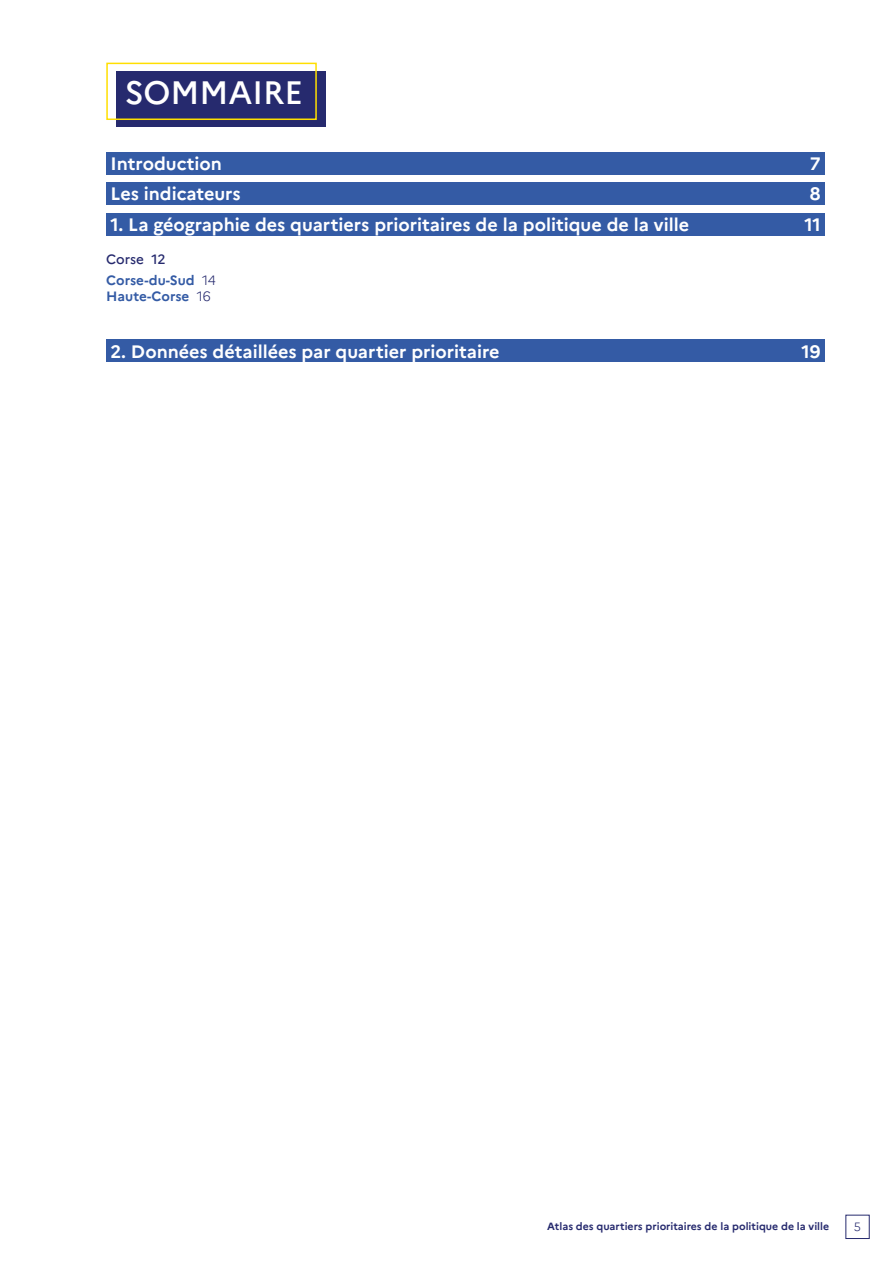
<style>
.page{position:relative;width:893px;height:1263px;background:#fff}
.page>*{position:absolute;margin:0;border:0;box-sizing:border-box;transform-origin:0 0}
.t1{font:500 32.4px "Marianne";color:#fff}
.t2{font:700 18px "Marianne";color:#fff}
.t3{font:700 13.5px/20.7px "Marianne";color:#345ba5}
.t4{font:300 12px "Marianne";color:#262a6e}
.t5{font:700 10.5px "Marianne";color:#262a6e}
.s1{font-weight:500;color:#262a6e}
.s2{font-weight:300;color:#262a6e}
</style>
<div class="page">
<div style="left:116px;top:72px;width:210px;height:55px;background:#262a6e"></div>
<div style="left:106px;top:63px;width:211px;height:57px;border:2px solid #ffdf00"></div>
<div style="left:845px;top:1215px;width:25px;height:24px;border:1px solid #262a6e"></div>
<div style="left:106px;top:152px;width:719px;height:22px;background:#345ba5"></div>
<div style="left:106px;top:182px;width:719px;height:23px;background:#345ba5"></div>
<div style="left:106px;top:213px;width:719px;height:22px;background:#345ba5"></div>
<div style="left:106px;top:340px;width:719px;height:22px;background:#345ba5"></div>
<h1 class="t1" style="left:125px;top:73px;width:180px">SOMMAIRE</h1>
<p class="t2" style="left:111px;top:152px;width:113px">Introduction</p>
<p class="t2" style="left:810px;top:152px;width:12px">7</p>
<p class="t2" style="left:111px;top:183px;width:132px">Les indicateurs</p>
<p class="t2" style="left:810px;top:183px;width:12px">8</p>
<p class="t2" style="left:111px;top:213px;width:580px">1. La géographie des quartiers prioritaires de la politique de la ville</p>
<p class="t2" style="left:804px;top:213px;width:18px">11</p>
<p class="t3" style="left:106px;top:249px;width:111px"><span class="s1">Corse 12<br></span>Corse-du-Sud <span class="s2">14</span></p>
<p class="t3" style="left:106px;top:286px;width:106px">Haute-Corse <span class="s2">16</span></p>
<p class="t2" style="left:111px;top:340px;width:391px">2. Données détaillées par quartier prioritaire</p>
<p class="t2" style="left:802px;top:340px;width:21px">19</p>
<p class="t5" style="left:547px;top:1219px;width:283px">Atlas des quartiers prioritaires de la politique de la ville</p>
<p class="t4" style="left:854px;top:1220px;width:9px">5</p>
</div>
